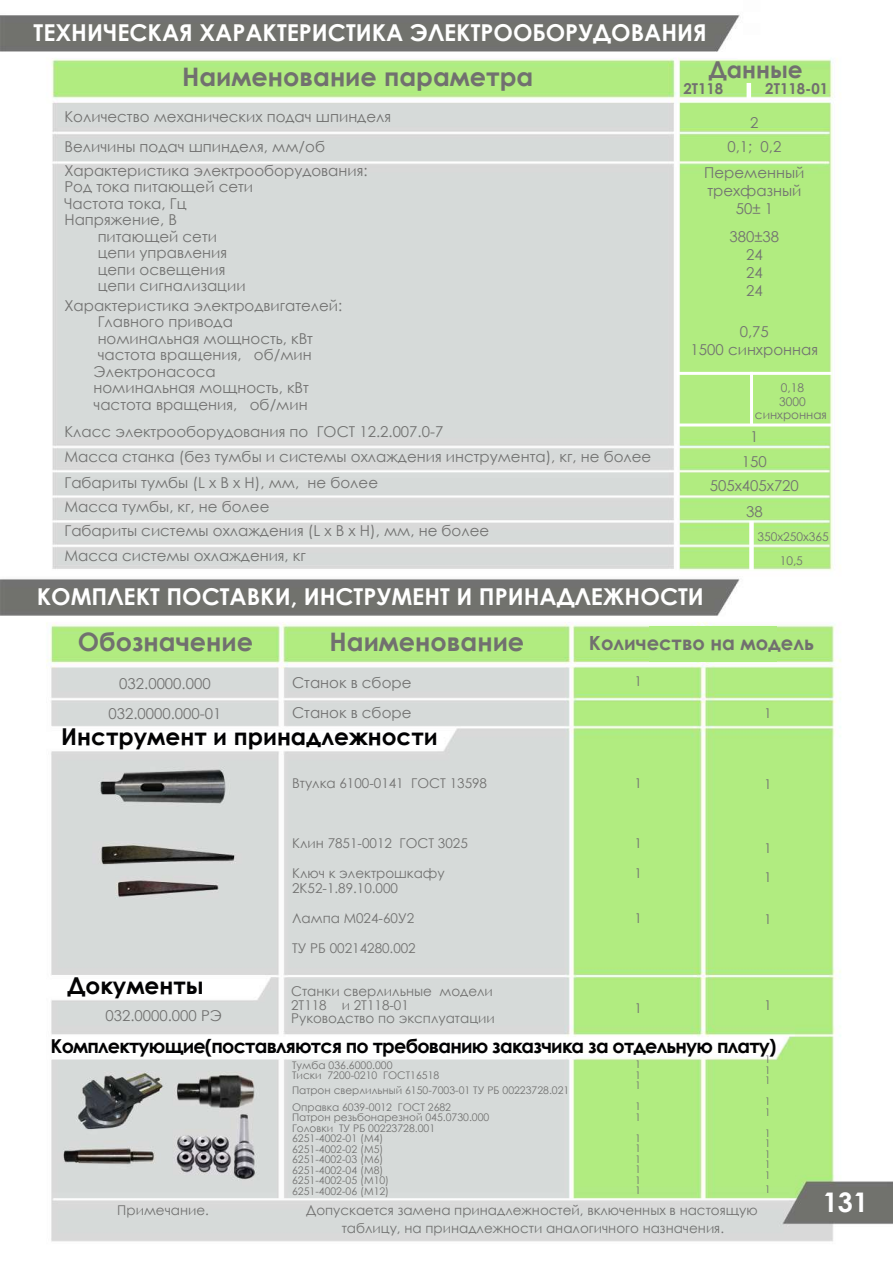
<style>
.page{position:relative;width:893px;height:1263px;background:#fff}
.page>*{position:absolute;margin:0;border:0;box-sizing:border-box;transform-origin:0 0}
.t1{font:700 27px "Century Gothic";color:#fff}
.t2{font:700 25.5px "Century Gothic";color:#71706f}
.t3{font:700 23.25px "Century Gothic";color:#fff}
.t4{font:700 23.25px "Century Gothic";color:#020203}
.t5{font:700 23.25px "Century Gothic";color:#71706f}
.t6{font:700 19.5px "Century Gothic";color:#71706f}
.t7{font:700 19.2px "Century Gothic";letter-spacing:-.04em;color:#020203}
.t8{font:15px/16.5px "Century Gothic";color:#727271;text-align:center}
.t9{font:700 15px "Century Gothic";color:#71706f}
.t10{font:13.5px/13.5px "Century Gothic";color:#727271}
.t11{font:12px/13.5px "Century Gothic";color:#727271;text-align:center}
.t12{font:10.5px/10.5px "Century Gothic";color:#727271}
</style>
<div class="page">
<img style="left:0;top:15px;width:893px;height:1227px">
<hr style="left:747px;top:83px;width:4px;height:16px;background:#fff">
<div style="left:749px;top:521px;width:5px;height:49px;background:#fff"></div>
<hr style="left:750px;top:372px;width:3px;height:53px;background:#fff">
<hr style="left:676px;top:423px;width:156px;height:3px;background:#fff">
<hr style="left:676px;top:372px;width:156px;height:3px;background:#fff">
<div style="left:649px;top:626px;width:127px;height:36px;background:#b0ec82"></div>
<h3 class="t3" style="left:34px;top:14px;width:675px">ТЕХНИЧЕСКАЯ ХАРАКТЕРИСТИКА ЭЛЕКТРООБОРУДОВАНИЯ</h3>
<h2 class="t2" style="left:182px;top:58px;width:353px">Наименование параметра</h2>
<p class="t8" style="left:64px;top:101px;width:328px;line-height:30px;text-align:left">Количество механических подач шпинделя<br>Величины подач шпинделя, мм/об</p>
<p class="t8" style="left:64px;top:162px;width:305px">Характеристика электрооборудования:</p>
<p class="t8" style="left:64px;top:178px;width:190px">Род тока питающей сети</p>
<p class="t8" style="left:64px;top:195px;width:124px">Частота тока, Гц</p>
<p class="t8" style="left:64px;top:211px;width:114px">Напряжение, В</p>
<p class="t8" style="left:98px;top:228px;width:121px">питающей сети</p>
<p class="t8" style="left:98px;top:244px;width:131px">цепи управления</p>
<p class="t8" style="left:98px;top:261px;width:129px">цепи освещения</p>
<p class="t8" style="left:98px;top:277px;width:149px">цепи сигнализации</p>
<p class="t8" style="left:94px;top:297px;width:250px;text-align:left;text-indent:-29px">Характеристика электродвигателей:<br>Главного привода<br>номинальная мощность, кВт частота вращения, об/мин<br>Электронасоса<br>номинальная мощность, кВт частота вращения, об/мин</p>
<p class="t8" style="left:64px;top:418px;width:588px;line-height:25.5px;text-align:left">Класс электрооборудования по ГОСТ 12.2.007.0-7<br>Масса станка (без тумбы и системы охлаждения инструмента), кг, не более<br>Габариты тумбы (L х В х Н), мм, не более</p>
<p class="t8" style="left:64px;top:494px;width:426px;line-height:24px;text-align:left">Масса тумбы, кг, не более<br>Габариты системы охлаждения (L х В х Н), мм, не более</p>
<p class="t8" style="left:64px;top:547px;width:243px">Масса системы охлаждения, кг</p>
<h3 class="t5" style="left:709px;top:52px;width:95px">Данные</h3>
<p class="t9" style="left:683px;top:77px;width:41px">2Т118</p>
<p class="t9" style="left:765px;top:77px;width:65px">2Т118-01</p>
<p class="t8" style="left:727px;top:111px;width:56px;line-height:24px">2<br>0,1; 0,2</p>
<p class="t8" style="left:704px;top:163px;width:102px;line-height:18px">Переменный трехфазный<br>50± 1</p>
<p class="t8" style="left:729px;top:228px;width:51px;line-height:18px">380±38<br>24<br>24<br>24</p>
<p class="t8" style="left:691px;top:322px;width:129px;line-height:18px">0,75<br>1500 синхронная</p>
<p class="t11" style="left:755px;top:381px;width:74px">0,18<br>3000 синхронная</p>
<p class="t8" style="left:742px;top:423px;width:26px;line-height:25.5px">1<br>150</p>
<p class="t8" style="left:710px;top:473px;width:91px;line-height:25.5px">505х405х720<br>38</p>
<p class="t11" style="left:757px;top:524px;width:73px;line-height:24px">350х250х365<br>10,5</p>
<h3 class="t3" style="left:37px;top:579px;width:669px">КОМПЛЕКТ ПОСТАВКИ, ИНСТРУМЕНТ И ПРИНАДЛЕЖНОСТИ</h3>
<h2 class="t2" style="left:78px;top:623px;width:177px">Обозначение</h2>
<h2 class="t2" style="left:329px;top:622px;width:196px">Наименование</h2>
<h3 class="t6" style="left:589px;top:628px;width:227px">Количество на модель</h3>
<p class="t8" style="left:108px;top:668px;width:115px;line-height:30px">032.0000.000<br>032.0000.000-01</p>
<p class="t8" style="left:292px;top:667px;width:121px;line-height:30px;text-align:left">Станок в сборе<br>Станок в сборе</p>
<p class="t10" style="left:634px;top:674px;width:9px">1</p>
<p class="t10" style="left:764px;top:706px;width:9px">1</p>
<h3 class="t4" style="left:61px;top:719px;width:378px">Инструмент и принадлежности</h3>
<p class="t10" style="left:292px;top:776px;width:196px">Втулка 6100-0141 ГОСТ 13598</p>
<p class="t10" style="left:634px;top:776px;width:9px">1</p>
<p class="t10" style="left:764px;top:777px;width:9px">1</p>
<p class="t10" style="left:292px;top:836px;width:177px">Клин 7851-0012 ГОСТ 3025</p>
<p class="t10" style="left:292px;top:865px;width:154px;line-height:15px">Ключ к электрошкафу<br>2К52-1.89.10.000</p>
<p class="t10" style="left:292px;top:911px;width:124px">Лампа М024-60У2</p>
<p class="t10" style="left:292px;top:941px;width:125px">ТУ РБ 00214280.002</p>
<p class="t10" style="left:634px;top:836px;width:9px">1</p>
<p class="t10" style="left:634px;top:866px;width:9px">1</p>
<p class="t10" style="left:634px;top:911px;width:9px">1</p>
<p class="t10" style="left:764px;top:834px;width:9px;line-height:28.5px">1<br>1</p>
<p class="t10" style="left:764px;top:912px;width:9px">1</p>
<h3 class="t4" style="left:68px;top:968px;width:138px">Документы</h3>
<p class="t7" style="left:51px;top:1031px;width:727px">Комплектующие(поставляются по требованию заказчика за отдельную плату)</p>
<p class="t10" style="left:291px;top:984px;width:205px">Станки сверлильные модели<br>2Т118 и 2Т118-01<br>Руководство по эксплуатации</p>
<p class="t12" style="left:292px;top:1060px;width:149px">Тумба 036.6000.000<br>Тиски 7200-0210 ГОСТ16518</p>
<p class="t12" style="left:292px;top:1082px;width:279px;line-height:16.5px">Патрон сверлильный 6150-7003-01 ТУ РБ 00223728.021<br>Оправка 6039-0012 ГОСТ 2682</p>
<p class="t12" style="left:292px;top:1112px;width:199px">Патрон резьбонарезной 045.0730.000<br>Головки ТУ РБ 00223728.001<br>6251-4002-01 (М4)<br>6251-4002-02 (М5)<br>6251-4002-03 (М6)<br>6251-4002-04 (М8)<br>6251-4002-05 (М10)<br>6251-4002-06 (М12)</p>
<p class="t10" style="left:764px;top:998px;width:9px">1</p>
<p class="t10" style="left:634px;top:1001px;width:9px">1</p>
<p class="t8" style="left:105px;top:1007px;width:118px">032.0000.000 РЭ</p>
<p class="t12" style="left:765px;top:1054px;width:7px;text-align:justify">1<br>1<br>1</p>
<p class="t12" style="left:765px;top:1096px;width:7px">1<br>1</p>
<p class="t12" style="left:765px;top:1127px;width:7px;text-align:justify">1<br>1<br>1<br>1<br>1</p>
<p class="t12" style="left:765px;top:1184px;width:7px">1</p>
<p class="t12" style="left:635px;top:1059px;width:7px;text-align:justify">1<br>1<br>1</p>
<p class="t12" style="left:635px;top:1101px;width:7px">1<br>1</p>
<p class="t12" style="left:635px;top:1133px;width:7px;text-align:justify">1<br>1<br>1<br>1<br>1<br>1</p>
<p class="t10" style="left:117px;top:1203px;width:93px">Примечание.</p>
<p class="t10" style="left:306px;top:1200px;width:453px;line-height:18px;text-align:center">Допускается замена принадлежностей, включенных в настоящую таблицу, на принадлежности аналогичного назначения.</p>
<h1 class="t1" style="left:823px;top:1182px;width:47px">131</h1>
<h1 class="t1" style="left:829px;top:1193px;width:32px">11</h1>
</div>
